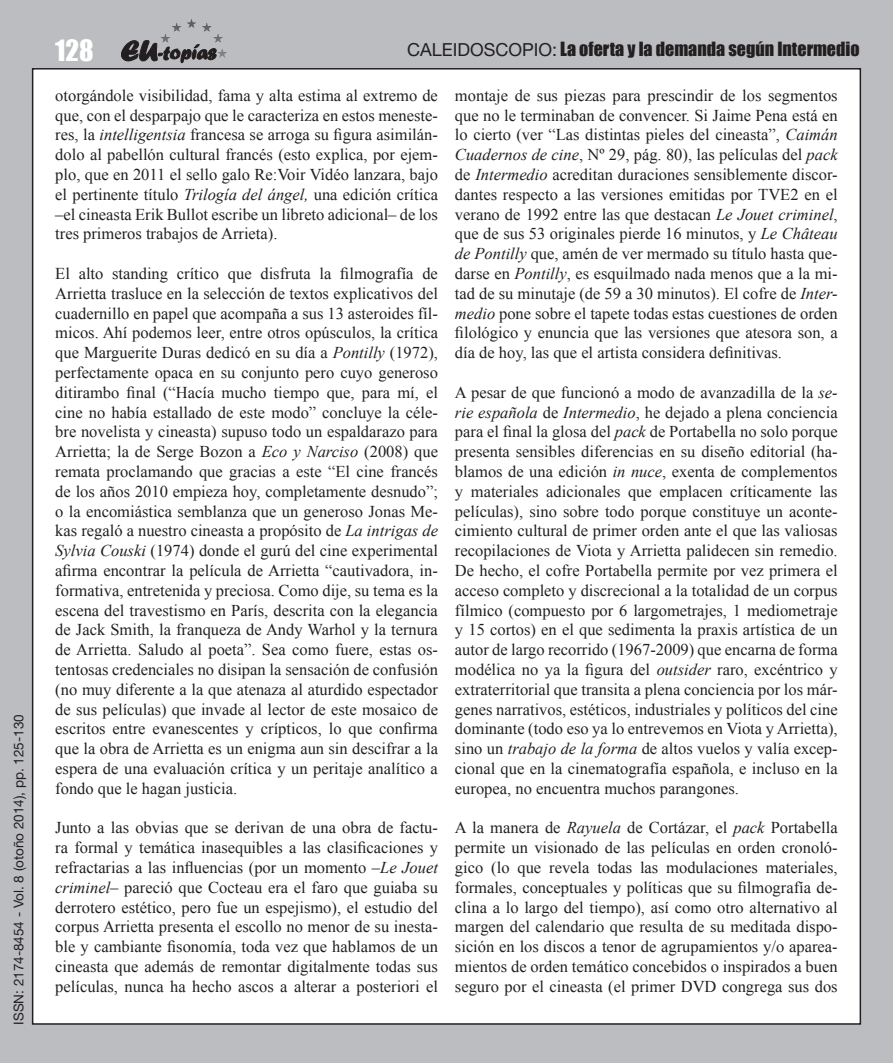
<style>
.page{position:relative;width:893px;height:1063px;background:#bcbdc0}
.page>*{position:absolute;margin:0;border:0;box-sizing:border-box;transform-origin:0 0}
.t1{font:27px "Impact";color:#fff}
.t2{font:18px "Impact";color:#231f20}
.t3{font:16.5px/19.8px "Times New Roman";color:#231f20;text-align:justify}
.t4{font:13.5px "Helvetica Neue";color:#231f20}
.s1{font-family:"Helvetica Neue"}
.s2{font-style:italic}
</style>
<div class="page">
<div style="left:33px;top:69px;width:827px;height:955px;background:#fff"></div>
<svg style="left:121px;top:40px;width:95px;height:23px"></svg>
<hr style="left:161px;top:19px;width:66px;height:1px;background:#58595b">
<hr style="left:161px;top:20px;width:66px;height:1px;background:#59595c">
<hr style="left:161px;top:21px;width:66px;height:1px;background:#5a5a5d">
<hr style="left:161px;top:22px;width:66px;height:1px;background:#5c5c5f">
<hr style="left:161px;top:23px;width:66px;height:1px;background:#5d5d60">
<hr style="left:161px;top:24px;width:66px;height:1px;background:#5f5f62">
<hr style="left:161px;top:25px;width:66px;height:1px;background:#606063">
<hr style="left:161px;top:26px;width:66px;height:1px;background:#626265">
<hr style="left:161px;top:27px;width:66px;height:1px;background:#636366">
<hr style="left:161px;top:28px;width:66px;height:1px;background:#646467">
<hr style="left:161px;top:29px;width:66px;height:1px;background:#656568">
<hr style="left:161px;top:30px;width:66px;height:1px;background:#666669">
<hr style="left:161px;top:31px;width:66px;height:1px;background:#67676a">
<hr style="left:161px;top:32px;width:66px;height:1px;background:#68686b">
<hr style="left:161px;top:33px;width:66px;height:1px;background:#696a6d">
<hr style="left:161px;top:34px;width:66px;height:1px;background:#6a6b6e">
<hr style="left:161px;top:35px;width:66px;height:1px;background:#6c6c6f">
<hr style="left:161px;top:36px;width:66px;height:1px;background:#6c6d70">
<hr style="left:161px;top:37px;width:66px;height:1px;background:#6e6f72">
<hr style="left:161px;top:38px;width:66px;height:1px;background:#6f7073">
<hr style="left:161px;top:39px;width:66px;height:1px;background:#707174">
<hr style="left:161px;top:40px;width:66px;height:1px;background:#717275">
<hr style="left:161px;top:41px;width:66px;height:1px;background:#727376">
<hr style="left:161px;top:42px;width:66px;height:1px;background:#737477">
<hr style="left:161px;top:43px;width:66px;height:1px;background:#747578">
<hr style="left:161px;top:44px;width:66px;height:1px;background:#75777a">
<hr style="left:161px;top:45px;width:66px;height:1px;background:#76787b">
<hr style="left:161px;top:46px;width:66px;height:1px;background:#78797c">
<hr style="left:161px;top:47px;width:66px;height:1px;background:#787a7d">
<hr style="left:161px;top:48px;width:66px;height:1px;background:#7a7c7f">
<hr style="left:161px;top:49px;width:66px;height:1px;background:#7b7d80">
<hr style="left:161px;top:50px;width:66px;height:1px;background:#7b7d80">
<hr style="left:161px;top:51px;width:66px;height:1px;background:#7d7f82">
<hr style="left:161px;top:52px;width:66px;height:1px;background:#7e8083">
<hr style="left:161px;top:53px;width:66px;height:1px;background:#7f8184">
<hr style="left:161px;top:54px;width:66px;height:1px;background:#818386">
<hr style="left:161px;top:55px;width:66px;height:1px;background:#818386">
<hr style="left:161px;top:56px;width:66px;height:1px;background:#828487">
<hr style="left:161px;top:57px;width:66px;height:1px;background:#848689">
<p class="t4" style="left:11px;top:1025px;width:312px;rotate:-90deg">ISSN: 2174-8454 - Vol. 8 (otoño 2014), pp. 125-130</p>
<h1 class="t1" style="left:55px;top:29px;width:40px">128</h1>
<p class="t2" style="left:407px;top:35px;width:454px"><span class="s1">CALEIDOSCOPIO:</span> La oferta y la demanda según Intermedio</p>
<p class="t3" style="left:55px;top:85px;width:384px">otorgándole visibilidad, fama y alta estima al extremo de que, con el desparpajo que le caracteriza en estos meneste&shy;res, la <span class="s2">intelligentsia</span> francesa se arroga su figura asimilán&shy;dolo al pabellón cultural francés (esto explica, por ejem&shy;plo, que en 2011 el sello galo Re:Voir Vidéo lanzara, bajo el pertinente título <span class="s2">Trilogía del ángel,</span> una edición crítica –el cineasta Erik Bullot escribe un libreto adicional– de los tres primeros trabajos de Arrieta).</p>
<p class="t3" style="left:55px;top:263px;width:384px">El alto standing crítico que disfruta la filmografía de Arrietta trasluce en la selección de textos explicativos del cuadernillo en papel que acompaña a sus 13 asteroides fíl&shy;micos. Ahí podemos leer, entre otros opúsculos, la crítica que Marguerite Duras dedicó en su día a <span class="s2">Pontilly</span> (1972), perfectamente opaca en su conjunto pero cuyo generoso ditirambo final (“Hacía mucho tiempo que, para mí, el cine no había estallado de este modo” concluye la céle&shy;bre novelista y cineasta) supuso todo un espaldarazo para Arrietta; la de Serge Bozon a <span class="s2">Eco y Narciso</span> (2008) que remata proclamando que gracias a este “El cine francés de los años 2010 empieza hoy, completamente desnudo”; o la encomiástica semblanza que un generoso Jonas Me&shy;kas regaló a nuestro cineasta a propósito de <span class="s2">La intrigas de Sylvia Couski</span> (1974) donde el gurú del cine experimental afirma encontrar la película de Arrietta “cautivadora, in&shy;formativa, entretenida y preciosa. Como dije, su tema es la escena del travestismo en París, descrita con la elegancia de Jack Smith, la franqueza de Andy Warhol y la ternura de Arrietta. Saludo al poeta”. Sea como fuere, estas os&shy;tentosas credenciales no disipan la sensación de confusión (no muy diferente a la que atenaza al aturdido espectador de sus películas) que invade al lector de este mosaico de escritos entre evanescentes y crípticos, lo que confirma que la obra de Arrietta es un enigma aun sin descifrar a la espera de una evaluación crítica y un peritaje analítico a fondo que le hagan justicia.</p>
<p class="t3" style="left:55px;top:818px;width:384px">Junto a las obvias que se derivan de una obra de factu&shy;ra formal y temática inasequibles a las clasificaciones y refractarias a las influencias (por un momento –<span class="s2">Le Jouet criminel</span>– pareció que Cocteau era el faro que guiaba su derrotero estético, pero fue un espejismo), el estudio del corpus Arrietta presenta el escollo no menor de su inesta&shy;ble y cambiante fisonomía, toda vez que hablamos de un cineasta que además de remontar digitalmente todas sus películas, nunca ha hecho ascos a alterar a posteriori el</p>
<p class="t3" style="left:455px;top:85px;width:384px">montaje de sus piezas para prescindir de los segmentos que no le terminaban de convencer. Si Jaime Pena está en lo cierto (ver “Las distintas pieles del cineasta”, <span class="s2">Caimán Cuadernos de cine</span>, Nº 29, pág. 80), las películas del <span class="s2">pack </span>de <span class="s2">Intermedio</span> acreditan duraciones sensiblemente discor&shy;dantes respecto a las versiones emitidas por TVE2 en el verano de 1992 entre las que destacan <span class="s2">Le Jouet criminel</span>, que de sus 53 originales pierde 16 minutos, y <span class="s2">Le Château de Pontilly</span> que, amén de ver mermado su título hasta que&shy;darse en <span class="s2">Pontilly</span>, es esquilmado nada menos que a la mi&shy;tad de su minutaje (de 59 a 30 minutos). El cofre de <span class="s2">Inter&shy;medio</span> pone sobre el tapete todas estas cuestiones de orden filológico y enuncia que las versiones que atesora son, a día de hoy, las que el artista considera definitivas.</p>
<p class="t3" style="left:455px;top:382px;width:384px">A pesar de que funcionó a modo de avanzadilla de la <span class="s2">se&shy;rie española</span> de <span class="s2">Intermedio</span>, he dejado a plena conciencia para el final la glosa del <span class="s2">pack</span> de Portabella no solo porque presenta sensibles diferencias en su diseño editorial (ha&shy;blamos de una edición <span class="s2">in nuce</span>, exenta de complementos y materiales adicionales que emplacen críticamente las películas), sino sobre todo porque constituye un aconte&shy;cimiento cultural de primer orden ante el que las valiosas recopilaciones de Viota y Arrietta palidecen sin remedio.<br>De hecho, el cofre Portabella permite por vez primera el acceso completo y discrecional a la totalidad de un corpus fílmico (compuesto por 6 largometrajes, 1 mediometraje y 15 cortos) en el que sedimenta la praxis artística de un autor de largo recorrido (1967-2009) que encarna de forma modélica no ya la figura del <span class="s2">outsider</span> raro, excéntrico y extraterritorial que transita a plena conciencia por los már&shy;genes narrativos, estéticos, industriales y políticos del cine dominante (todo eso ya lo entrevemos en Viota y Arrietta), sino un <span class="s2">trabajo de la forma</span> de altos vuelos y valía excep&shy;cional que en la cinematografía española, e incluso en la europea, no encuentra muchos parangones.</p>
<p class="t3" style="left:455px;top:818px;width:384px">A la manera de <span class="s2">Rayuela</span> de Cortázar, el <span class="s2">pack</span> Portabella permite un visionado de las películas en orden cronoló&shy;gico (lo que revela todas las modulaciones materiales, formales, conceptuales y políticas que su filmografía de&shy;clina a lo largo del tiempo), así como otro alternativo al margen del calendario que resulta de su meditada dispo&shy;sición en los discos a tenor de agrupamientos y/o aparea&shy;mientos de orden temático concebidos o inspirados a buen seguro por el cineasta (el primer DVD congrega sus dos</p>
</div>
